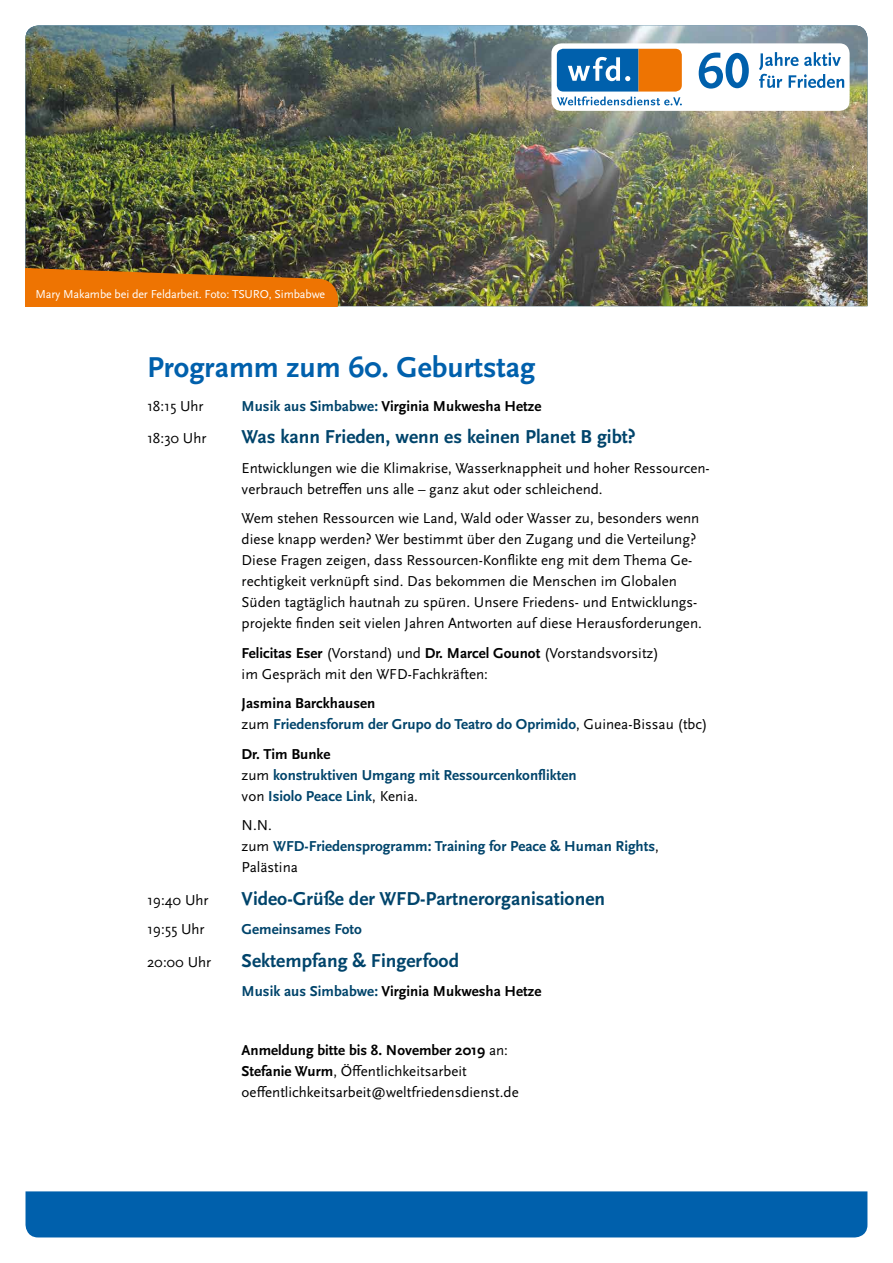
<style>
.page{position:relative;width:893px;height:1263px;background:#fff}
.page>*{position:absolute;margin:0;border:0;box-sizing:border-box;transform-origin:0 0}
.t1{font:700 30px "Scala Sans OT";color:#0060ac}
.t2{font:700 19.5px "Scala Sans OT";color:#00446b}
.t3{font:15px/21px "Scala Sans OT";color:#000}
.t4{font:700 15px/21px "Scala Sans OT";color:#00446b}
.t5{font:700 15px "Scala Sans OT";color:#000}
.t6{font:12px "Scala Sans OT";letter-spacing:-.01em;color:#fff}
.s1{color:#00446b}
.s2{font-weight:700}
.s3{color:#000}
.s4{font-weight:400;color:#000}
</style>
<div class="page">
<img style="left:26px;top:26px;width:841px;height:280px">
<div style="left:551px;top:43px;width:299px;height:68px;background:#fff;border-radius:10px"></div>
<svg style="left:557px;top:49px;width:125px;height:56px"></svg>
<svg style="left:759px;top:52px;width:85px;height:36px"></svg>
<svg style="left:699px;top:53px;width:50px;height:36px"></svg>
<div style="left:26px;top:1191px;width:841px;height:46px;background:#0060ac"></div>
<img style="left:26px;top:261px;width:313px;height:45px">
<p class="t6" style="left:36px;top:287px;width:291px">Mary Makambe bei der Feldarbeit. Foto: TSURO, Simbabwe</p>
<h1 class="t1" style="left:147px;top:350px;width:390px">Programm zum 60. Geburtstag</h1>
<p class="t3" style="left:147px;top:395px;width:58px">18:15 Uhr</p>
<p class="t5" style="left:242px;top:397px;width:301px"><span class="s1">Musik aus Simbabwe:</span> Virginia Mukwesha Hetze</p>
<p class="t3" style="left:147px;top:428px;width:61px">18:30 Uhr</p>
<h2 class="t2" style="left:242px;top:426px;width:395px">Was kann Frieden, wenn es keinen Planet B gibt?</h2>
<p class="t3" style="left:242px;top:457px;width:470px">Entwicklungen wie die Klimakrise, Wasserknappheit und hoher Ressourcen&shy;verbrauch betreffen uns alle – ganz akut oder schleichend.</p>
<p class="t3" style="left:242px;top:508px;width:462px">Wem stehen Ressourcen wie Land, Wald oder Wasser zu, besonders wenn diese knapp werden? Wer bestimmt über den Zugang und die Verteilung?<br>Diese Fragen zeigen, dass Ressourcen-Konflikte eng mit dem Thema Ge&shy;rechtigkeit verknüpft sind. Das bekommen die Menschen im Globalen Süden tagtäglich hautnah zu spüren. Unsere Friedens- und Entwicklungs&shy;projekte finden seit vielen Jahren Antworten auf diese Herausforderungen.</p>
<p class="t3" style="left:242px;top:642px;width:419px"><span class="s2">Felicitas Eser</span> (Vorstand) und <span class="s2">Dr. Marcel Gounot</span> (Vorstandsvorsitz) im Gespräch mit den WFD-Fachkräften:</p>
<p class="t4" style="left:242px;top:693px;width:467px"><span class="s3">Jasmina Barckhausen<br></span><span class="s4">zum</span> Friedensforum der Grupo do Teatro do Oprimido<span class="s4">, Guinea-Bissau (tbc)</span></p>
<p class="t4" style="left:242px;top:743px;width:336px"><span class="s3">Dr. Tim Bunke<br></span><span class="s4">zum</span> konstruktiven Umgang mit Ressourcenkonflikten <span class="s4">von</span> Isiolo Peace Link<span class="s4">, Kenia.</span></p>
<p class="t4" style="left:242px;top:815px;width:419px"><span class="s4">N.N.<br>zum</span> WFD-Friedensprogramm: Training for Peace &amp; Human Rights<span class="s4">,<br>Palästina</span></p>
<p class="t3" style="left:147px;top:889px;width:63px">19:40 Uhr</p>
<h2 class="t2" style="left:242px;top:887px;width:365px">Video-Grüße der WFD-Partnerorganisationen</h2>
<p class="t3" style="left:147px;top:919px;width:59px">19:55 Uhr</p>
<p class="t4" style="left:242px;top:919px;width:122px">Gemeinsames Foto</p>
<p class="t3" style="left:147px;top:951px;width:66px">20:00 Uhr</p>
<h2 class="t2" style="left:242px;top:949px;width:219px">Sektempfang &amp; Fingerfood</h2>
<p class="t5" style="left:242px;top:983px;width:301px"><span class="s1">Musik aus Simbabwe:</span> Virginia Mukwesha Hetze</p>
<p class="t3" style="left:242px;top:1040px;width:279px"><span class="s2">Anmeldung bitte bis 8. November 2019</span> an:<br><span class="s2">Stefanie Wurm</span>, Öffentlichkeitsarbeit oeffentlichkeitsarbeit@weltfriedensdienst.de</p>
</div>
